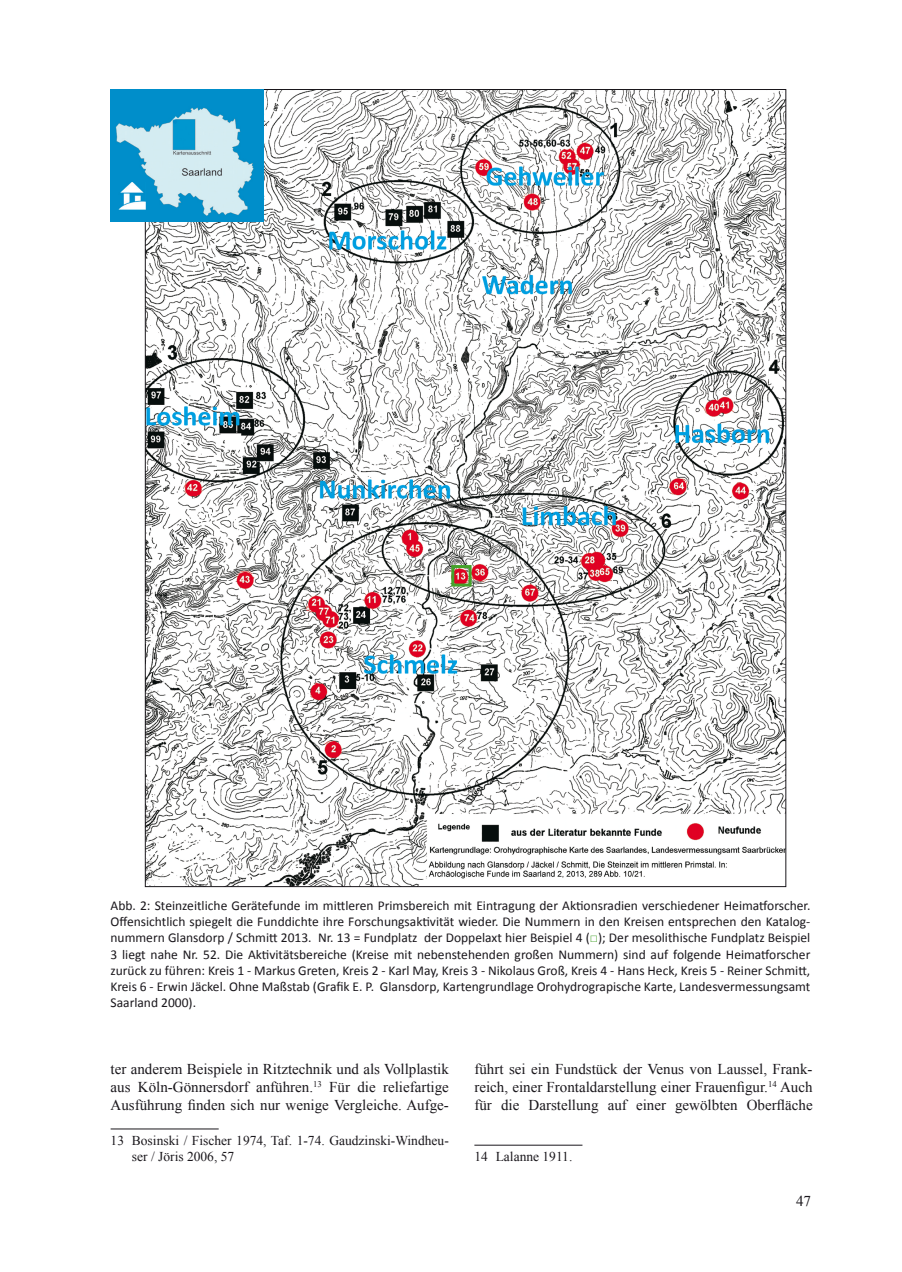
<style>
.page{position:relative;width:902px;height:1272px;background:#fff}
.page>*{position:absolute;margin:0;border:0;box-sizing:border-box;transform-origin:0 0}
.t1{font:15px/18px "Times New Roman";color:#1a171c;text-align:justify}
.t2{font:13.5px/16.2px "Calibri";color:#1a171c;text-align:justify}
.t3{font:13.5px/16.2px "Times New Roman";color:#1a171c}
.s1{font-weight:700;color:#45a22b}
</style>
<div class="page">
<img style="left:147px;top:91px;width:637px;height:793px">
<img style="left:110px;top:89px;width:153px;height:132px">
<img style="left:118px;top:182px;width:27px;height:27px">
<div style="left:451px;top:565px;width:20px;height:21px;border:3px solid #45a22b"></div>
<hr style="left:111px;top:1128px;width:108px;height:1px;background:#1a171c">
<hr style="left:474px;top:1144px;width:108px;height:1px;background:#1a171c">
<p class="t2" style="left:110px;top:897px;width:701px">Abb. 2: Steinzeitliche Gerätefunde im mittleren Primsbereich mit Eintragung der Aktionsradien verschiedener Heimatforscher.<br>Offensichtlich spiegelt die Funddichte ihre Forschungsaktivität wieder. Die Nummern in den Kreisen entsprechen den Katalog&shy;nummern Glansdorp / Schmitt 2013. Nr. 13 = Fundplatz der Doppelaxt hier Beispiel 4 (<span class="s1">□</span>); Der mesolithische Fundplatz Beispiel 3 liegt nahe Nr. 52. Die Aktivitätsbereiche (Kreise mit nebenstehenden großen Nummern) sind auf folgende Heimatforscher zurück zu führen: Kreis 1 - Markus Greten, Kreis 2 - Karl May, Kreis 3 - Nikolaus Groß, Kreis 4 - Hans Heck, Kreis 5 - Reiner Schmitt, Kreis 6 - Erwin Jäckel. Ohne Maßstab (Grafik E. P. Glansdorp, Kartengrundlage Orohydrograpische Karte, Landesvermessungsamt Saarland 2000).</p>
<p class="t1" style="left:111px;top:1060px;width:340px">ter anderem Beispiele in Ritztechnik und als Vollplastik aus Köln-Gönnersdorf anführen.<sup>13</sup> Für die reliefartige Ausführung finden sich nur wenige Vergleiche. Aufge-</p>
<p class="t3" style="left:132px;top:1132px;width:318px;text-indent:-21px">13 Bosinski / Fischer 1974, Taf. 1-74. Gaudzinski-Windheu&shy;ser / Jöris 2006, 57</p>
<p class="t1" style="left:474px;top:1060px;width:340px">führt sei ein Fundstück der Venus von Laussel, Frank&shy;reich, einer Frontaldarstellung einer Frauenfigur.<sup>14</sup> Auch für die Darstellung auf einer gewölbten Oberfläche</p>
<p class="t3" style="left:474px;top:1148px;width:99px">14 Lalanne 1911.</p>
<p class="t1" style="left:796px;top:1191px;width:16px">47</p>
</div>
